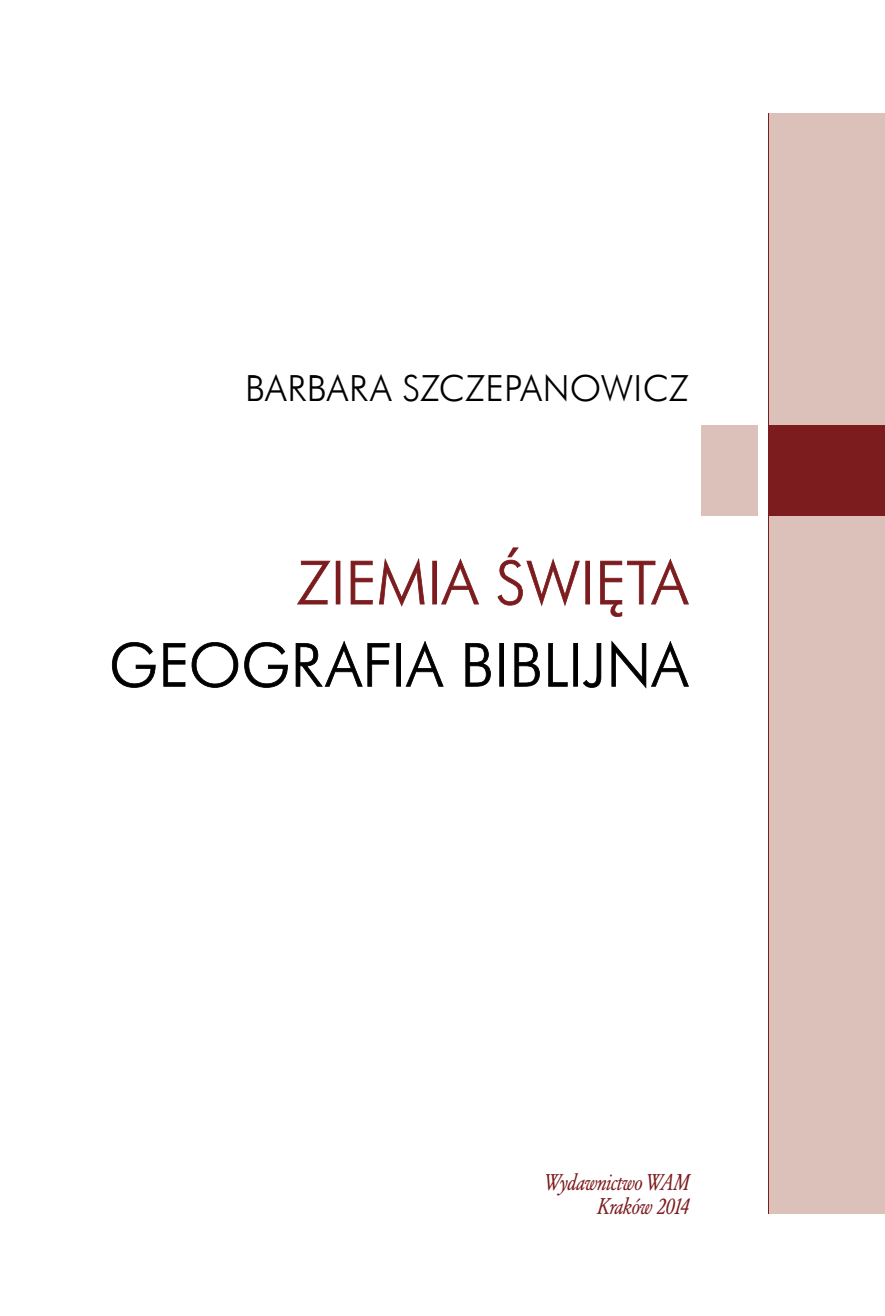
<style>
.page{position:relative;width:885px;height:1316px;background:#fff}
.page>*{position:absolute;margin:0;border:0;box-sizing:border-box;transform-origin:0 0}
.t1{font:60px "Futura Lt EU";letter-spacing:.01em;color:#000}
.t2{font:60px "Futura Lt EU";letter-spacing:.005em;color:#7c1c1e}
.t3{font:36px "Futura Lt EU";letter-spacing:.01em;color:#000}
.t4{font:italic 24px/24px "Euro Garamond Cnd EFN";letter-spacing:-.005em;color:#7c1c1e;text-align:right}
</style>
<div class="page">
<div style="left:769px;top:113px;width:115px;height:1100px;background:#dbc1b9"></div>
<hr style="left:768px;top:113px;width:1px;height:1100px;background:#7c1c1e">
<div style="left:768px;top:425px;width:116px;height:91px;background:#7c1c1e"></div>
<div style="left:700px;top:425px;width:57px;height:91px;background:#dbc1b9"></div>
<svg style="left:297px;top:560px;width:43px;height:44px"></svg>
<svg style="left:350px;top:560px;width:22px;height:44px"></svg>
<svg style="left:379px;top:558px;width:45px;height:48px"></svg>
<svg style="left:432px;top:558px;width:47px;height:46px"></svg>
<svg style="left:497px;top:547px;width:82px;height:59px"></svg>
<svg style="left:585px;top:560px;width:5px;height:44px"></svg>
<svg style="left:600px;top:558px;width:88px;height:59px"></svg>
<svg style="left:112px;top:642px;width:43px;height:45px"></svg>
<svg style="left:163px;top:643px;width:22px;height:43px"></svg>
<svg style="left:191px;top:642px;width:47px;height:45px"></svg>
<svg style="left:244px;top:642px;width:44px;height:45px"></svg>
<svg style="left:295px;top:640px;width:94px;height:46px"></svg>
<svg style="left:396px;top:641px;width:47px;height:45px"></svg>
<svg style="left:465px;top:643px;width:26px;height:43px"></svg>
<svg style="left:499px;top:643px;width:5px;height:43px"></svg>
<svg style="left:514px;top:643px;width:25px;height:43px"></svg>
<svg style="left:548px;top:643px;width:19px;height:43px"></svg>
<svg style="left:573px;top:643px;width:4px;height:43px"></svg>
<svg style="left:583px;top:643px;width:18px;height:44px"></svg>
<svg style="left:611px;top:640px;width:77px;height:48px"></svg>
<h2 class="t3" style="left:245px;top:366px;width:445px">BARBARA SZCZEPANOWICZ</h2>
<h1 class="t2" style="left:297px;top:546px;width:392px">ZIEMIA ŚWIĘTA</h1>
<h1 class="t1" style="left:109px;top:628px;width:580px">GEOGRAFIA BIBLIJNA</h1>
<p class="t4" style="left:545px;top:1169px;width:145px">Wydawnictwo WAM<br>Kraków 2014</p>
</div>
